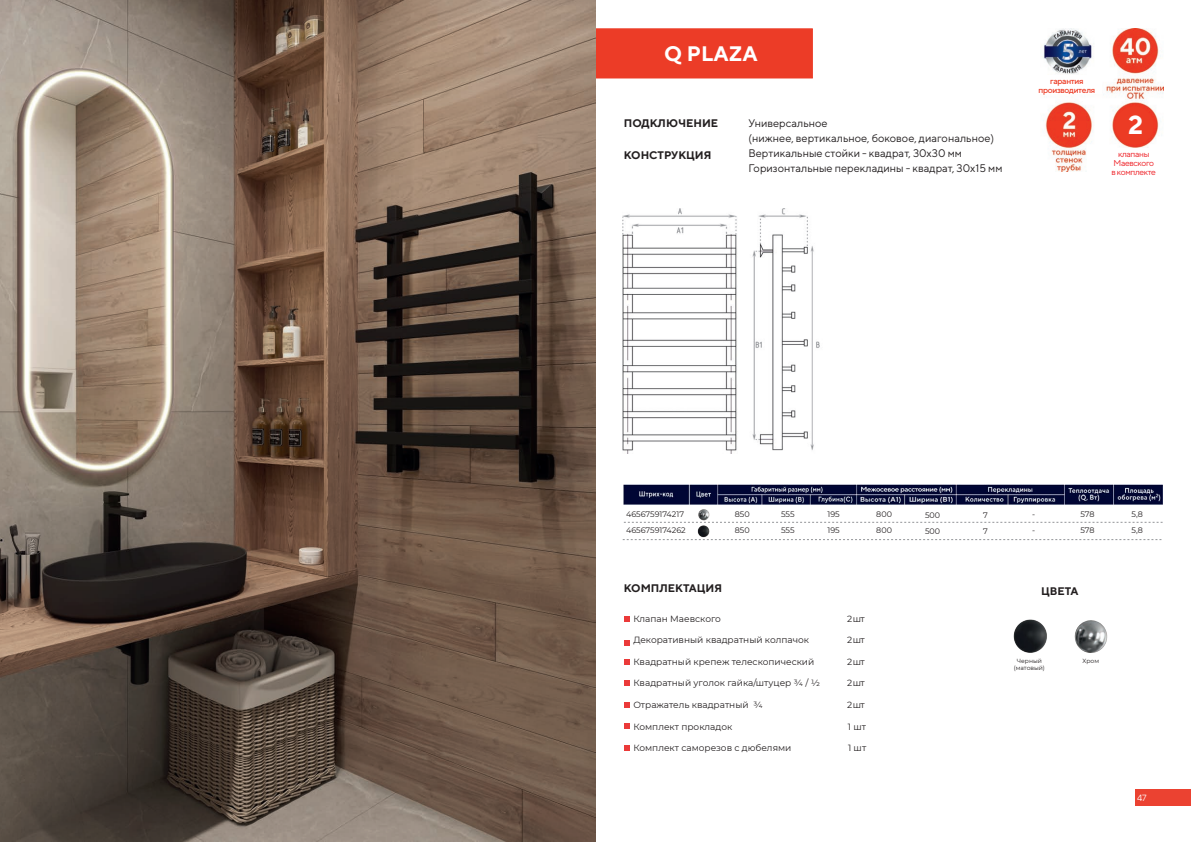
<style>
.page{position:relative;width:1191px;height:842px;background:#fff}
.page>*{position:absolute;margin:0;border:0;box-sizing:border-box;transform-origin:0 0}
.t1{font:700 26px "TT Norms";color:#fff}
.t2{font:700 21px "TT Norms";color:#fff}
.t3{font:11px/15px "TT Norms";color:#231f20}
.t4{font:700 11px "TT Norms";color:#231f20}
.t5{font:9px "Montserrat";color:#231f20}
.t6{font:9px "TT Norms";color:#fff}
.t7{font:8.5px/9px "TT Norms";letter-spacing:-.04em;color:#ee1d23;text-align:center}
.t8{font:500 8.5px/9px "TT Norms";letter-spacing:-.04em;color:#ec3b24;text-align:center}
.t9{font:8px/16px "Montserrat";color:#231f20}
.t10{font:6px/7.2px "Montserrat";color:#231f20;text-align:center}
</style>
<div class="page">
<div style="left:1134px;top:790px;width:57px;height:16px;background:#eb4231"></div>
<div style="left:595px;top:28px;width:218px;height:50px;background:#ec3c27;border:1px solid #ec3c27"></div>
<svg style="left:624px;top:522px;width:538px;height:1px"></svg>
<svg style="left:622px;top:539px;width:539px;height:1px"></svg>
<img style="left:622px;top:208px;width:198px;height:245px">
<img style="left:696px;top:509px;width:14px;height:13px">
<img style="left:697px;top:525px;width:12px;height:13px">
<img style="left:1013px;top:619px;width:34px;height:34px">
<img style="left:1074px;top:620px;width:34px;height:33px">
<img style="left:1043px;top:29px;width:120px;height:142px">
<img style="left:623px;top:484px;width:539px;height:20px">
<img style="left:0;top:0;width:595px;height:842px">
<svg style="left:624px;top:616px;width:5px;height:6px"></svg>
<svg style="left:624px;top:640px;width:5px;height:5px"></svg>
<svg style="left:624px;top:659px;width:5px;height:6px"></svg>
<svg style="left:624px;top:680px;width:5px;height:5px"></svg>
<svg style="left:624px;top:703px;width:5px;height:5px"></svg>
<svg style="left:624px;top:724px;width:5px;height:5px"></svg>
<svg style="left:624px;top:745px;width:5px;height:6px"></svg>
<div style="left:1099px;top:149px;width:69px;height:28px;background:#fff"></div>
<div style="left:1115px;top:106px;width:38px;height:39px;background:#ec3b24;border-radius:50%"></div>
<div style="left:1032px;top:76px;width:69px;height:18px;background:#fff"></div>
<h2 class="t2" style="left:664px;top:40px;width:95px">Q PLAZA</h2>
<p class="t4" style="left:624px;top:116px;width:96px">ПОДКЛЮЧЕНИЕ</p>
<p class="t4" style="left:624px;top:148px;width:89px">КОНСТРУКЦИЯ</p>
<p class="t3" style="left:748px;top:116px;width:255px">Универсальное<br>(нижнее, вертикальное, боковое, диагональное)<br>Вертикальные стойки - квадрат, 30х30 мм Горизонтальные перекладины - квадрат, 30х15 мм</p>
<p class="t8" style="left:1038px;top:76px;width:58px">гарантия производителя</p>
<h1 class="t1" style="left:1128px;top:108px;width:17px">2</h1>
<p class="t7" style="left:1111px;top:149px;width:46px">клапаны<br>Маевского в комплекте</p>
<p class="t9" style="left:626px;top:506px;width:61px">4656759174217<br>4656759174262</p>
<p class="t9" style="left:735px;top:506px;width:16px">850<br>850</p>
<p class="t9" style="left:781px;top:506px;width:15px">555<br>555</p>
<p class="t9" style="left:827px;top:506px;width:14px">195<br>195</p>
<p class="t9" style="left:876px;top:506px;width:17px">800<br>800</p>
<p class="t9" style="left:925px;top:507px;width:17px">500<br>500</p>
<p class="t9" style="left:983px;top:507px;width:6px">7<br>7</p>
<p class="t9" style="left:1032px;top:506px;width:5px">- -</p>
<p class="t9" style="left:1080px;top:506px;width:16px">578<br>578</p>
<p class="t9" style="left:1131px;top:506px;width:13px">5,8<br>5,8</p>
<p class="t4" style="left:624px;top:581px;width:100px">КОМПЛЕКТАЦИЯ</p>
<p class="t4" style="left:1041px;top:584px;width:39px">ЦВЕТА</p>
<p class="t5" style="left:847px;top:612px;width:19px">2 шт</p>
<p class="t5" style="left:847px;top:633px;width:19px">2 шт</p>
<p class="t5" style="left:847px;top:656px;width:19px">2 шт</p>
<p class="t5" style="left:847px;top:677px;width:19px">2 шт</p>
<p class="t5" style="left:847px;top:699px;width:19px">2 шт</p>
<p class="t5" style="left:633px;top:612px;width:89px">Клапан Маевского</p>
<p class="t5" style="left:633px;top:634px;width:177px">Декоративный квадратный колпачок</p>
<p class="t5" style="left:633px;top:655px;width:182px">Квадратный крепеж телескопический</p>
<p class="t5" style="left:633px;top:677px;width:188px">Квадратный уголок гайка/штуцер ¾ / ½</p>
<p class="t5" style="left:633px;top:699px;width:131px">Отражатель квадратный ¾</p>
<p class="t5" style="left:633px;top:720px;width:100px">Комплект прокладок</p>
<p class="t5" style="left:848px;top:720px;width:20px">1 шт</p>
<p class="t5" style="left:633px;top:742px;width:159px">Комплект саморезов с дюбелями</p>
<p class="t5" style="left:848px;top:742px;width:20px">1 шт</p>
<p class="t10" style="left:1013px;top:657px;width:33px">Черный (матовый)</p>
<p class="t10" style="left:1082px;top:657px;width:18px">Хром</p>
<p class="t6" style="left:1137px;top:793px;width:11px">47</p>
</div>
